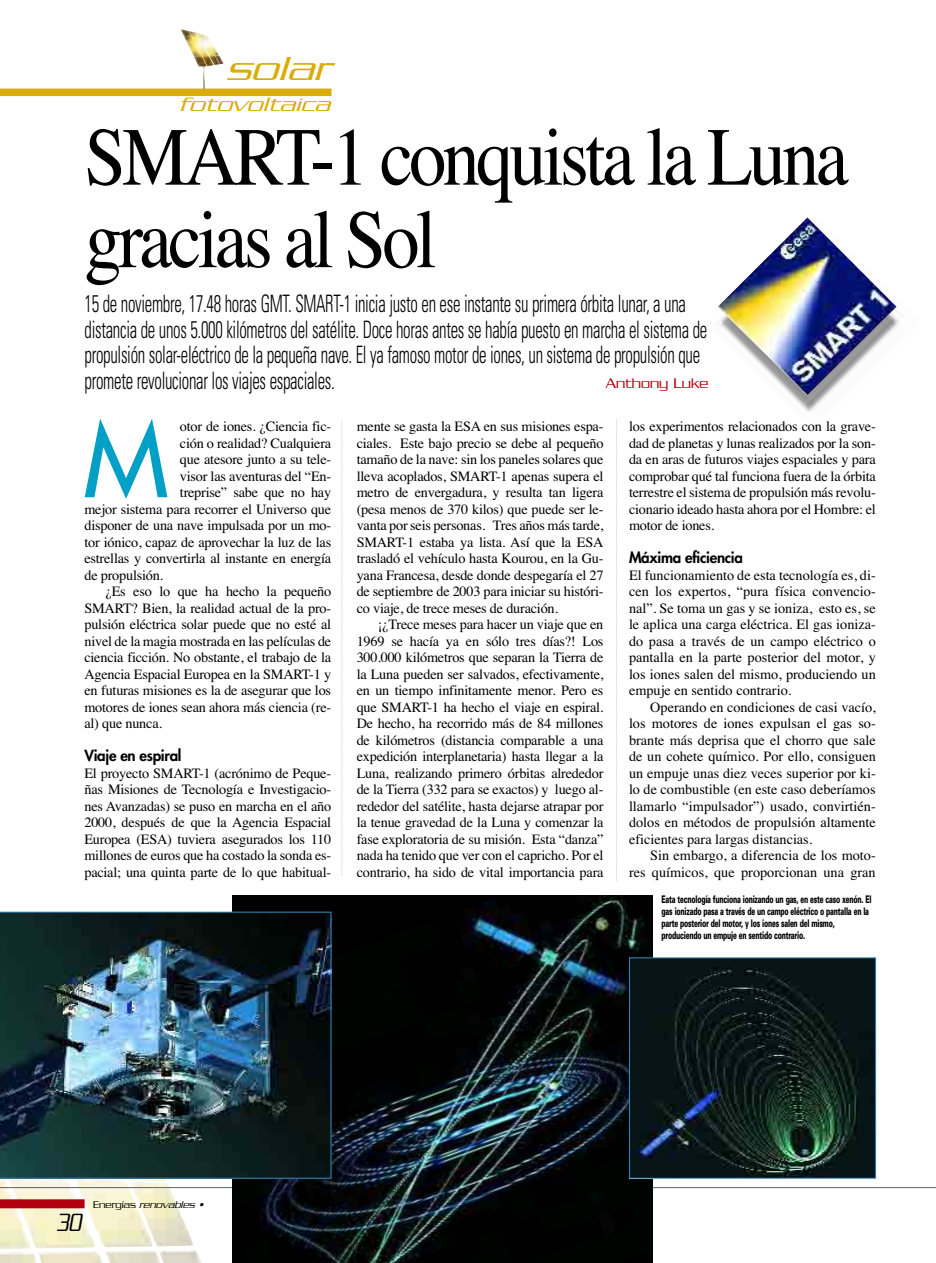
<style>
.page{position:relative;width:936px;height:1263px;background:#fff}
.page>*{position:absolute;margin:0;border:0;box-sizing:border-box;transform-origin:0 0}
.t1{font:100.05px "Futura";color:#02a0c6}
.t2{font:82.5px/82.5px "Times";letter-spacing:-.05em;color:#000;scale:.9 1}
.t3{font:italic 300 36px "Serpentine";color:#d9ad03;scale:1.25 1}
.t4{font:italic 300 27px "Serpentine";color:#000;scale:.7 1}
.t5{font:300 condensed 24px/25.5px "Univers";letter-spacing:-.02em;color:#000;scale:.7 1}
.t6{font:italic 300 21px "Serpentine";color:#d9ad03;scale:1.25 1}
.t7{font:800 15px "Futura";letter-spacing:-.015em;color:#000}
.t8{font:300 15px "Serpentine";color:#b3000f}
.t9{font:14.25px/16.5px "Times";letter-spacing:-.015em;color:#000;text-align:justify}
.t10{font:900 10.5px/12px "Univers";letter-spacing:-.035em;color:#000;scale:.6 1}
.t11{font:italic 300 10.5px "Serpentine";color:#000}
.s1{font-style:normal}
</style>
<div class="page">
<img style="left:791px;top:306px;width:108px;height:106px">
<svg style="left:0;top:793px;width:343px;height:470px"></svg>
<div style="left:0;top:1199px;width:85px;height:9px;background:#b3000f"></div>
<hr style="left:0;top:1187px;width:935px;height:1px;background:#5c6264">
<svg style="left:616px;top:420px;width:1px;height:461px"></svg>
<svg style="left:341px;top:420px;width:1px;height:456px"></svg>
<div style="left:0;top:89px;width:331px;height:7px;background:#d9ad03"></div>
<img style="left:180px;top:29px;width:43px;height:60px">
<img style="left:718px;top:217px;width:178px;height:178px">
<img style="left:232px;top:895px;width:420px;height:368px">
<img style="left:0;top:912px;width:331px;height:266px">
<img style="left:631px;top:959px;width:242px;height:217px">
<h3 class="t3" style="left:226px;top:57px;width:92px">solar</h3>
<h3 class="t6" style="left:178px;top:98px;width:127px">fotovoltaica</h3>
<h2 class="t2" style="left:85px;top:124px;width:850px">SMART-1 conquista la Luna gracias al Sol</h2>
<p class="t5" style="left:85px;top:293px;width:891px">15 de noviembre, 17.48 horas GMT. SMART-1 inicia justo en ese instante su primera órbita lunar, a una distancia de unos 5.000 kilómetros del satélite. Doce horas antes se había puesto en marcha el sistema de propulsión solar-eléctrico de la pequeña nave. El ya famoso motor de iones, un sistema de propulsión que promete revolucionar los viajes espaciales.</p>
<p class="t8" style="left:605px;top:378px;width:104px">Anthony Luke</p>
<h1 class="t1" style="left:83px;top:410px;width:87px">M</h1>
<p class="t9" style="left:180px;top:420px;width:153px">otor de iones. ¿Ciencia fic-</p>
<p class="t9" style="left:180px;top:436px;width:153px">ción o realidad? Cualquiera</p>
<p class="t9" style="left:180px;top:453px;width:153px">que atesore junto a su tele-</p>
<p class="t9" style="left:180px;top:469px;width:153px">visor las aventuras del “En-</p>
<p class="t9" style="left:180px;top:486px;width:153px">treprise” sabe que no hay</p>
<p class="t9" style="left:84px;top:502px;width:248px">mejor sistema para recorrer el Universo que</p>
<p class="t9" style="left:84px;top:519px;width:248px">disponer de una nave impulsada por un mo-</p>
<p class="t9" style="left:84px;top:535px;width:248px">tor iónico, capaz de aprovechar la luz de las</p>
<p class="t9" style="left:84px;top:552px;width:248px">estrellas y convertirla al instante en energía</p>
<p class="t9" style="left:84px;top:568px;width:80px">de propulsión.</p>
<p class="t9" style="left:106px;top:585px;width:227px">¿Es eso lo que ha hecho la pequeño</p>
<p class="t9" style="left:84px;top:601px;width:248px">SMART? Bien, la realidad actual de la pro-</p>
<p class="t9" style="left:84px;top:618px;width:248px">pulsión eléctrica solar puede que no esté al</p>
<p class="t9" style="left:84px;top:634px;width:248px">nivel de la magia mostrada en las películas de</p>
<p class="t9" style="left:84px;top:651px;width:248px">ciencia ficción. No obstante, el trabajo de la</p>
<p class="t9" style="left:84px;top:667px;width:248px">Agencia Espacial Europea en la SMART-1 y</p>
<p class="t9" style="left:84px;top:684px;width:248px">en futuras misiones es la de asegurar que los</p>
<p class="t9" style="left:84px;top:700px;width:248px">motores de iones sean ahora más ciencia (re-</p>
<p class="t9" style="left:84px;top:717px;width:79px">al) que nunca.</p>
<p class="t7" style="left:84px;top:748px;width:99px">Viaje en espiral</p>
<p class="t9" style="left:84px;top:766px;width:248px">El proyecto SMART-1 (acrónimo de Peque&shy;ñas Misiones de Tecnología e Investigacio&shy;nes Avanzadas) se puso en marcha en el año 2000, después de que la Agencia Espacial Europea (ESA) tuviera asegurados los 110 millones de euros que ha costado la sonda es&shy;pacial; una quinta parte de lo que habitual-</p>
<p class="t9" style="left:357px;top:420px;width:248px">mente se gasta la ESA en sus misiones espa&shy;ciales. Este bajo precio se debe al pequeño tamaño de la nave: sin los paneles solares que lleva acoplados, SMART-1 apenas supera el metro de envergadura, y resulta tan ligera (pesa menos de 370 kilos) que puede ser le&shy;vanta por seis personas. Tres años más tarde, SMART-1 estaba ya lista. Así que la ESA trasladó el vehículo hasta Kourou, en la Gu&shy;yana Francesa, desde donde despegaría el 27 de septiembre de 2003 para iniciar su históri&shy;co viaje, de trece meses de duración.</p>
<p class="t9" style="left:357px;top:618px;width:248px;text-indent:21px">¡¿Trece meses para hacer un viaje que en 1969 se hacía ya en sólo tres días?! Los 300.000 kilómetros que separan la Tierra de la Luna pueden ser salvados, efectivamente, en un tiempo infinitamente menor. Pero es que SMART-1 ha hecho el viaje en espiral.<br>De hecho, ha recorrido más de 84 millones de kilómetros (distancia comparable a una expedición interplanetaria) hasta llegar a la Luna, realizando primero órbitas alrededor de la Tierra (332 para se exactos) y luego al&shy;rededor del satélite, hasta dejarse atrapar por la tenue gravedad de la Luna y comenzar la fase exploratoria de su misión. Esta “danza” nada ha tenido que ver con el capricho. Por el contrario, ha sido de vital importancia para</p>
<p class="t9" style="left:629px;top:420px;width:248px">los experimentos relacionados con la grave&shy;dad de planetas y lunas realizados por la son&shy;da en aras de futuros viajes espaciales y para comprobar qué tal funciona fuera de la órbita terrestre el sistema de propulsión más revolu&shy;cionario ideado hasta ahora por el Hombre: el motor de iones.</p>
<p class="t7" style="left:629px;top:550px;width:115px">Máxima eficiencia</p>
<p class="t9" style="left:629px;top:568px;width:248px">El funcionamiento de esta tecnología es, di&shy;cen los expertos, “pura física convencio&shy;nal”. Se toma un gas y se ioniza, esto es, se le aplica una carga eléctrica. El gas ioniza&shy;do pasa a través de un campo eléctrico o pantalla en la parte posterior del motor, y los iones salen del mismo, produciendo un empuje en sentido contrario.</p>
<p class="t9" style="left:629px;top:700px;width:248px;text-indent:21px">Operando en condiciones de casi vacío, los motores de iones expulsan el gas so&shy;brante más deprisa que el chorro que sale de un cohete químico. Por ello, consiguen un empuje unas diez veces superior por ki&shy;lo de combustible (en este caso deberíamos llamarlo “impulsador”) usado, convirtién&shy;dolos en métodos de propulsión altamente eficientes para largas distancias.</p>
<p class="t9" style="left:629px;top:849px;width:248px;text-align:right">Sin embargo, a diferencia de los moto-<br>res químicos, que proporcionan una gran</p>
<p class="t10" style="left:661px;top:894px;width:351px">Eata tecnología funciona ionizando un gas, en este caso xenón. El gas ionizado pasa a través de un campo eléctrico o pantalla en la parte posterior del motor, y los iones salen del mismo, produciendo un empuje en sentido contrario.</p>
<h3 class="t4" style="left:57px;top:1214px;width:42px">30</h3>
<p class="t11" style="left:93px;top:1201px;width:114px"><span class="s1">E n e r g í a s</span> renovables •</p>
</div>
